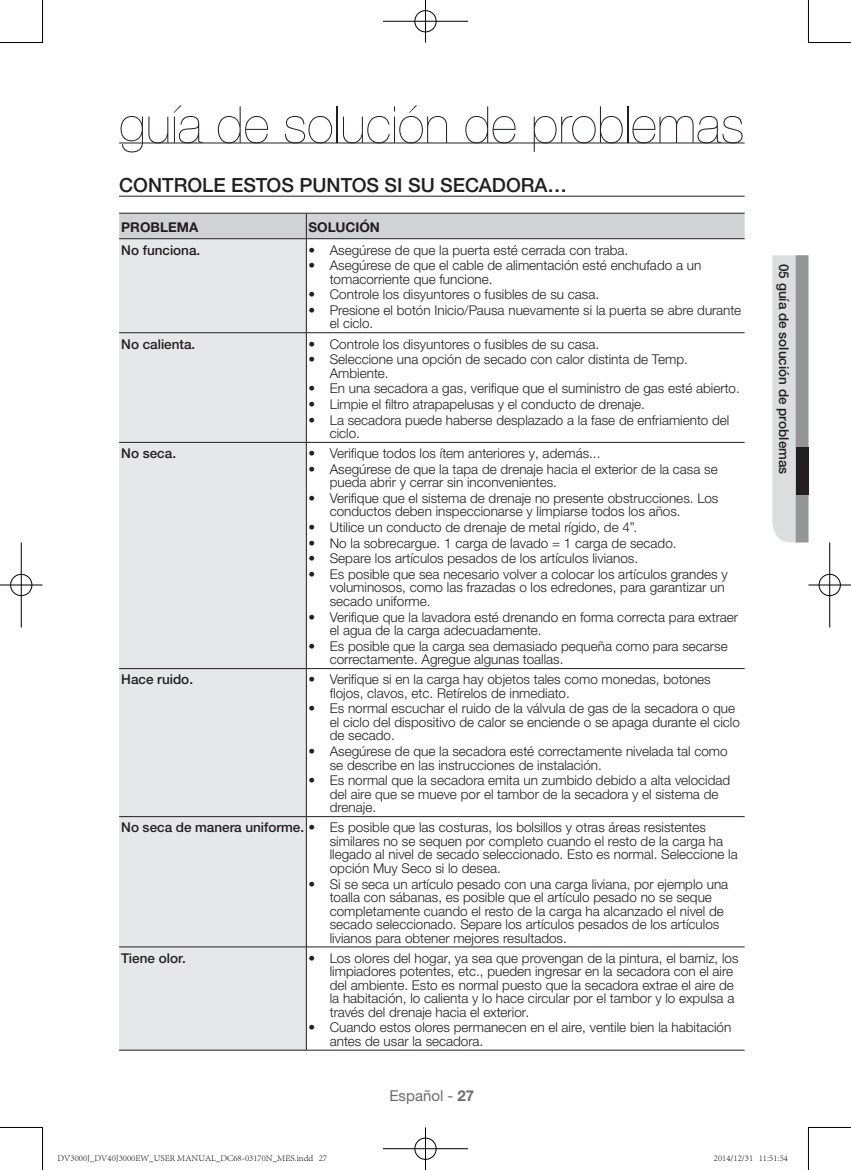
<style>
.page{position:relative;width:851px;height:1170px;background:#fff}
.page>*{position:absolute;margin:0;border:0;box-sizing:border-box;transform-origin:0 0}
.t1{font:200 51px "Helvetica Neue LTW1 G";color:#231f20}
.t2{font:500 19.5px "Helvetica Neue LTW1 G";color:#231f20}
.t3{font:15px "Helvetica Neue LTW1 G";color:#6c6d70}
.t4{font:300 13.5px/13.5px "Helvetica Neue LTW1 G";color:#231f20}
.t5{font:500 13.5px "Helvetica Neue LTW1 G";color:#231f20}
.t6{font:700 13.5px "Helvetica Neue LTW1 G";color:#231f20}
.t7{font:300 9px "Adobe Song Std";color:#000}
.s1{font-weight:700}
.s2{font-weight:500}
</style>
<div class="page">
<hr style="left:119px;top:143px;width:625px;height:1px;background:#231f20">
<hr style="left:119px;top:196px;width:625px;height:1px;background:#231f20">
<div style="left:119px;top:239px;width:187px;height:810px;background:#e6e7e9"></div>
<div style="left:119px;top:213px;width:625px;height:25px;background:#d1d2d4"></div>
<hr style="left:119px;top:238px;width:187px;height:1px;background:#231f20">
<hr style="left:306px;top:238px;width:438px;height:1px;background:#231f20">
<hr style="left:306px;top:239px;width:1px;height:93px;background:#231f20">
<hr style="left:119px;top:332px;width:187px;height:1px;background:#231f20">
<hr style="left:306px;top:332px;width:438px;height:1px;background:#231f20">
<hr style="left:306px;top:333px;width:1px;height:109px;background:#231f20">
<hr style="left:119px;top:442px;width:187px;height:1px;background:#231f20">
<hr style="left:306px;top:442px;width:438px;height:1px;background:#231f20">
<hr style="left:306px;top:442px;width:1px;height:226px;background:#231f20">
<hr style="left:119px;top:668px;width:187px;height:1px;background:#231f20">
<hr style="left:306px;top:668px;width:438px;height:1px;background:#231f20">
<hr style="left:306px;top:668px;width:1px;height:148px;background:#231f20">
<hr style="left:119px;top:816px;width:187px;height:1px;background:#231f20">
<hr style="left:306px;top:816px;width:438px;height:1px;background:#231f20">
<hr style="left:306px;top:816px;width:1px;height:130px;background:#231f20">
<hr style="left:119px;top:946px;width:187px;height:1px;background:#231f20">
<hr style="left:306px;top:946px;width:438px;height:1px;background:#231f20">
<hr style="left:306px;top:947px;width:1px;height:102px;background:#231f20">
<hr style="left:119px;top:1049px;width:187px;height:1px;background:#231f20">
<hr style="left:306px;top:1049px;width:438px;height:1px;background:#231f20">
<svg style="left:772px;top:255px;width:36px;height:287px;background:#c7c8ca"></svg>
<div style="left:795px;top:446px;width:13px;height:48px;background:#231f20"></div>
<hr style="left:0;top:42px;width:43px;height:1px;background:#000">
<hr style="left:808px;top:42px;width:42px;height:1px;background:#000">
<hr style="left:0;top:1127px;width:43px;height:1px;background:#000">
<hr style="left:808px;top:1127px;width:42px;height:1px;background:#000">
<hr style="left:42px;top:0;width:1px;height:43px;background:#000">
<hr style="left:42px;top:1127px;width:1px;height:42px;background:#000">
<hr style="left:808px;top:0;width:1px;height:43px;background:#000">
<hr style="left:808px;top:1127px;width:1px;height:42px;background:#000">
<div style="left:414px;top:10px;width:23px;height:23px;border:2px solid #fff;border-radius:50%"></div>
<hr style="left:383px;top:20px;width:85px;height:2px;background:#fff">
<hr style="left:424px;top:0;width:2px;height:43px;background:#fff">
<div style="left:414px;top:10px;width:22px;height:22px;border:1px solid #000;border-radius:50%"></div>
<hr style="left:383px;top:21px;width:85px;height:1px;background:#000">
<hr style="left:425px;top:0;width:1px;height:43px;background:#000">
<div style="left:414px;top:1136px;width:23px;height:24px;border:2px solid #fff;border-radius:50%"></div>
<hr style="left:383px;top:1147px;width:85px;height:2px;background:#fff">
<hr style="left:424px;top:1127px;width:2px;height:42px;background:#fff">
<div style="left:414px;top:1137px;width:22px;height:22px;border:1px solid #000;border-radius:50%"></div>
<hr style="left:383px;top:1148px;width:85px;height:1px;background:#000">
<hr style="left:425px;top:1127px;width:1px;height:42px;background:#000">
<div style="left:10px;top:573px;width:23px;height:23px;border:2px solid #fff;border-radius:50%"></div>
<hr style="left:0;top:584px;width:43px;height:2px;background:#fff">
<hr style="left:20px;top:542px;width:2px;height:85px;background:#fff">
<div style="left:10px;top:574px;width:22px;height:21px;border:1px solid #000;border-radius:50%"></div>
<hr style="left:0;top:584px;width:43px;height:1px;background:#000">
<hr style="left:21px;top:542px;width:1px;height:85px;background:#000">
<div style="left:817px;top:573px;width:24px;height:23px;border:2px solid #fff;border-radius:50%"></div>
<hr style="left:808px;top:584px;width:42px;height:2px;background:#fff">
<hr style="left:828px;top:542px;width:2px;height:85px;background:#fff">
<div style="left:818px;top:574px;width:22px;height:21px;border:1px solid #000;border-radius:50%"></div>
<hr style="left:808px;top:584px;width:42px;height:1px;background:#000">
<hr style="left:829px;top:542px;width:1px;height:85px;background:#000">
<p class="t1" style="left:119px;top:95px;width:627px">guía de solución de problemas</p>
<p class="t2" style="left:119px;top:173px;width:449px">Controle estos puntos si su secadora…</p>
<p class="t6" style="left:121px;top:218px;width:11px">PROBL</p>
<p class="t6" style="left:168px;top:218px;width:21px">EMA</p>
<p class="t6" style="left:308px;top:218px;width:10px">SOLUCIÓN</p>
<p class="t5" style="left:121px;top:241px;width:81px">No funciona.</p>
<p class="t4" style="left:308px;top:243px;width:321px"><span class="s1">•</span> Asegúrese de que la puerta esté cerrada con traba.</p>
<p class="t4" style="left:330px;top:258px;width:373px;text-indent:-21px"><span class="s1">•</span> Asegúrese de que el cable de alimentación esté enchufado a un tomacorriente que funcione.</p>
<p class="t4" style="left:308px;top:288px;width:292px"><span class="s1">•</span> Controle los disyuntores o fusibles de su casa.</p>
<p class="t4" style="left:330px;top:303px;width:413px;text-indent:-21px"><span class="s1">•</span> Presione el botón Inicio/Pausa nuevamente si la puerta se abre durante el ciclo.</p>
<p class="t5" style="left:121px;top:335px;width:76px">No calienta.</p>
<p class="t4" style="left:308px;top:337px;width:292px"><span class="s1">•</span> Controle los disyuntores o fusibles de su casa.</p>
<p class="t4" style="left:330px;top:352px;width:359px;text-indent:-21px"><span class="s1">•</span> Seleccione una opción de secado con calor distinta de Temp.<br>Ambiente.</p>
<p class="t4" style="left:308px;top:381px;width:433px"><span class="s1">•</span> En una secadora a gas, verifique que el suministro de gas esté abierto.</p>
<p class="t4" style="left:308px;top:397px;width:338px"><span class="s1">•</span> Limpie el filtro atrapapelusas y el conducto de drenaje.</p>
<p class="t4" style="left:330px;top:413px;width:401px;text-indent:-21px"><span class="s1">•</span> La secadora puede haberse desplazado a la fase de enfriamiento del ciclo.</p>
<p class="t5" style="left:121px;top:445px;width:56px">No seca.</p>
<p class="t4" style="left:308px;top:446px;width:293px"><span class="s1">•</span> Verifique todos los ítem anteriores y, además...</p>
<p class="t4" style="left:330px;top:462px;width:389px;text-indent:-21px"><span class="s1">•</span> Asegúrese de que la tapa de drenaje hacia el exterior de la casa se pueda abrir y cerrar sin inconvenientes.</p>
<p class="t4" style="left:330px;top:491px;width:390px;text-indent:-21px"><span class="s1">•</span> Verifique que el sistema de drenaje no presente obstrucciones. Los conductos deben inspeccionarse y limpiarse todos los años.</p>
<p class="t4" style="left:308px;top:520px;width:330px"><span class="s1">•</span> Utilice un conducto de drenaje de metal rígido, de 4”.</p>
<p class="t4" style="left:308px;top:536px;width:369px"><span class="s1">•</span> No la sobrecargue. 1 carga de lavado = 1 carga de secado.</p>
<p class="t4" style="left:308px;top:551px;width:331px"><span class="s1">•</span> Separe los artículos pesados de los artículos livianos.</p>
<p class="t4" style="left:330px;top:567px;width:399px;text-indent:-21px"><span class="s1">•</span> Es posible que sea necesario volver a colocar los artículos grandes y voluminosos, como las frazadas o los edredones, para garantizar un secado uniforme.</p>
<p class="t4" style="left:330px;top:610px;width:409px;text-indent:-21px"><span class="s1">•</span> Verifique que la lavadora esté drenando en forma correcta para extraer el agua de la carga adecuadamente.</p>
<p class="t4" style="left:330px;top:639px;width:399px;text-indent:-21px"><span class="s1">•</span> Es posible que la carga sea demasiado pequeña como para secarse correctamente. Agregue algunas toallas.</p>
<p class="t5" style="left:121px;top:671px;width:73px">Hace ruido.</p>
<p class="t4" style="left:330px;top:672px;width:382px;text-indent:-21px"><span class="s1">•</span> Verifique si en la carga hay objetos tales como monedas, botones flojos, clavos, etc. Retírelos de inmediato.</p>
<p class="t4" style="left:330px;top:701px;width:411px;text-indent:-21px"><span class="s1">•</span> Es normal escuchar el ruido de la válvula de gas de la secadora o que el ciclo del dispositivo de calor se enciende o se apaga durante el ciclo de secado.</p>
<p class="t4" style="left:330px;top:744px;width:399px;text-indent:-21px"><span class="s1">•</span> Asegúrese de que la secadora esté correctamente nivelada tal como se describe en las instrucciones de instalación.</p>
<p class="t4" style="left:330px;top:773px;width:402px;text-indent:-21px"><span class="s1">•</span> Es normal que la secadora emita un zumbido debido a alta velocidad del aire que se mueve por el tambor de la secadora y el sistema de drenaje.</p>
<p class="t4" style="left:330px;top:820px;width:409px;text-indent:-208px"><span class="s2">No seca de manera uniforme.</span> <span class="s1">•</span> Es posible que las costuras, los bolsillos y otras áreas resistentes similares no se sequen por completo cuando el resto de la carga ha llegado al nivel de secado seleccionado. Esto es normal. Seleccione la opción Muy Seco si lo desea.</p>
<p class="t4" style="left:330px;top:876px;width:400px;text-indent:-21px"><span class="s1">•</span> Si se seca un artículo pesado con una carga liviana, por ejemplo una toalla con sábanas, es posible que el artículo pesado no se seque completamente cuando el resto de la carga ha alcanzado el nivel de secado seleccionado. Separe los artículos pesados de los artículos livianos para obtener mejores resultados.</p>
<p class="t5" style="left:121px;top:949px;width:66px">Tiene olor.</p>
<p class="t4" style="left:330px;top:950px;width:410px;text-indent:-21px"><span class="s1">•</span> Los olores del hogar, ya sea que provengan de la pintura, el barniz, los limpiadores potentes, etc., pueden ingresar en la secadora con el aire del ambiente. Esto es normal puesto que la secadora extrae el aire de la habitación, lo calienta y lo hace circular por el tambor y lo expulsa a través del drenaje hacia el exterior.</p>
<p class="t4" style="left:330px;top:1020px;width:403px;text-indent:-21px"><span class="s1">•</span> Cuando estos olores permanecen en el aire, ventile bien la habitación antes de usar la secadora.</p>
<p class="t3" style="left:389px;top:1086px;width:86px">Español - <span class="s1">27</span></p>
<p class="t5" style="left:792px;top:264px;width:212px;rotate:90deg">05 guía de solución de problemas</p>
<p class="t7" style="left:58px;top:1152px;width:271px">DV3000J_DV40J3000EW_USER MANUAL_DC68-03170N_MES.indd 27</p>
<p class="t7" style="left:713px;top:1152px;width:76px">2014/12/31 11:51:54</p>
</div>
